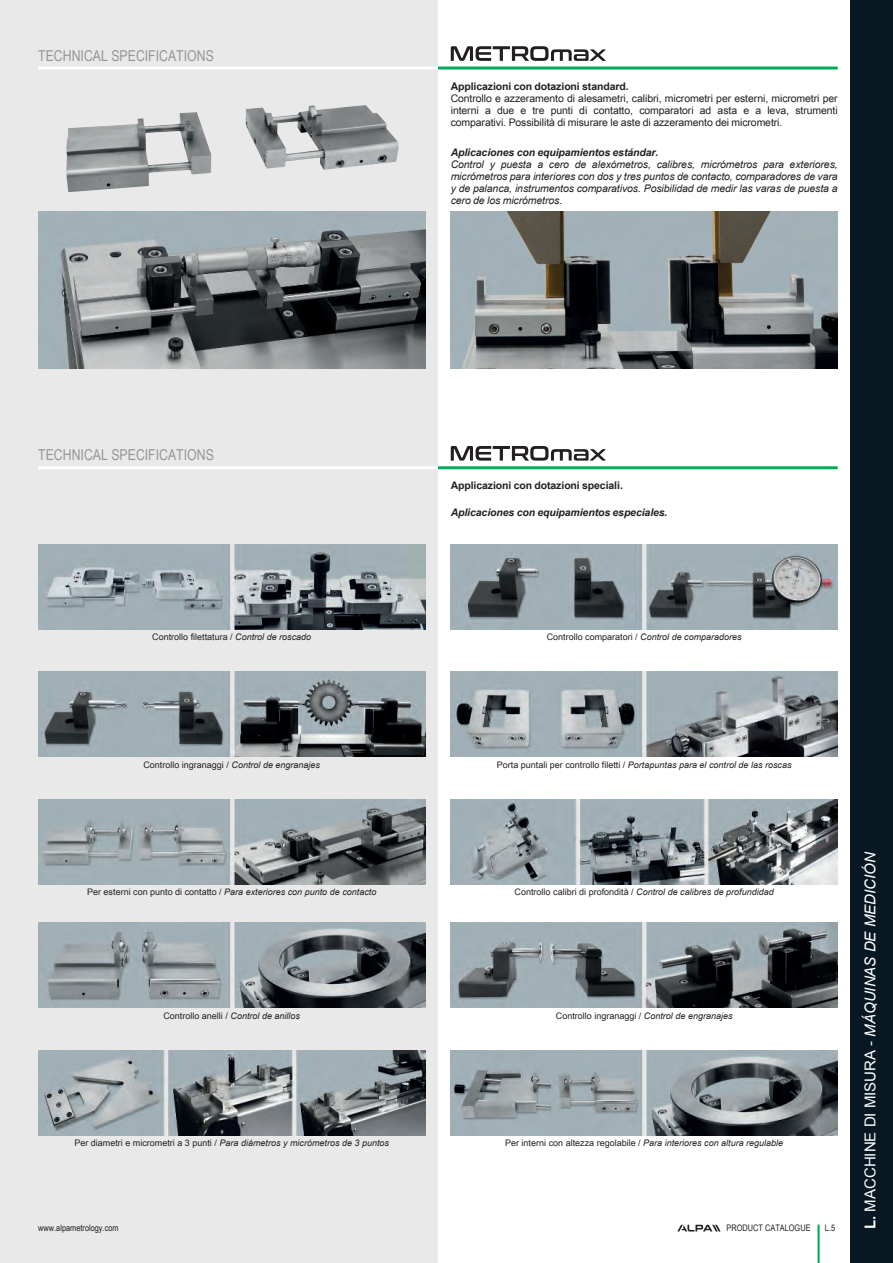
<style>
.page{position:relative;width:893px;height:1263px;background:#fff}
.page>*{position:absolute;margin:0;border:0;box-sizing:border-box;transform-origin:0 0}
.t1{font:15px "Arial Link Narrow";color:#939598}
.t2{font:italic 15px "Arial Link";color:#fff}
.t3{font:italic 10.5px/12px "Arial Link";letter-spacing:-.01em;color:#231f20;text-align:justify}
.t4{font:10.5px/12px "Arial Link";letter-spacing:-.01em;color:#231f20;text-align:justify}
.t5{font:italic 700 10.5px "Arial Link";letter-spacing:-.01em;color:#231f20}
.t6{font:700 10.5px "Arial Link";letter-spacing:-.01em;color:#231f20}
.t7{font:italic 9px "Arial Link";color:#231f20}
.t8{font:9px "Arial Link";color:#231f20}
.t9{font:9px "Arial Link Narrow";color:#231f20}
.s1{font-style:italic}
.s2{font-style:normal}
.s3{font-weight:700;font-style:normal}
</style>
<div class="page">
<div style="left:0;top:0;width:438px;height:1263px;background:#e9e9e9"></div>
<div style="left:850px;top:0;width:43px;height:1263px;background:#071822"></div>
<hr style="left:817px;top:1224px;width:3px;height:39px;background:#00ab5b">
<svg style="left:677px;top:1225px;width:43px;height:6px"></svg>
<hr style="left:438px;top:67px;width:400px;height:3px;background:#00ab5b">
<svg style="left:451px;top:46px;width:155px;height:15px"></svg>
<hr style="left:38px;top:67px;width:400px;height:3px;background:#fff">
<img style="left:66px;top:105px;width:333px;height:87px">
<img style="left:38px;top:212px;width:387px;height:157px">
<img style="left:451px;top:212px;width:387px;height:157px">
<hr style="left:438px;top:466px;width:400px;height:3px;background:#00ab5b">
<svg style="left:451px;top:446px;width:155px;height:15px"></svg>
<hr style="left:38px;top:466px;width:400px;height:3px;background:#fff">
<img style="left:38px;top:544px;width:387px;height:85px">
<img style="left:451px;top:544px;width:387px;height:85px">
<img style="left:451px;top:672px;width:387px;height:85px">
<img style="left:38px;top:672px;width:387px;height:85px">
<img style="left:38px;top:799px;width:387px;height:85px">
<img style="left:451px;top:799px;width:387px;height:85px">
<img style="left:451px;top:923px;width:387px;height:85px">
<img style="left:38px;top:923px;width:387px;height:85px">
<img style="left:38px;top:1050px;width:387px;height:85px">
<img style="left:451px;top:1050px;width:387px;height:85px">
<h1 class="t1" style="left:38px;top:47px;width:177px">TECHNICAL SPECIFICATIONS</h1>
<p class="t6" style="left:451px;top:80px;width:179px">Applicazioni con dotazioni standard.</p>
<p class="t4" style="left:451px;top:92px;width:389px">Controllo e azzeramento di alesametri, calibri, micrometri per esterni, micrometri per interni a due e tre punti di contatto, comparatori ad asta e a leva, strumenti comparativi. Possibilità di misurare le aste di azzeramento dei micrometri.</p>
<p class="t5" style="left:451px;top:147px;width:209px">Aplicaciones con equipamientos estándar.</p>
<p class="t3" style="left:451px;top:158px;width:389px">Control y puesta a cero de alexómetros, calibres, micrómetros para exteriores, micrómetros para interiores con dos y tres puntos de contacto, comparadores de vara y de palanca, instrumentos comparativos. Posibilidad de medir las varas de puesta a cero de los micrómetros.</p>
<h1 class="t1" style="left:38px;top:446px;width:177px">TECHNICAL SPECIFICATIONS</h1>
<p class="t6" style="left:451px;top:480px;width:174px">Applicazioni con dotazioni speciali.</p>
<p class="t5" style="left:451px;top:506px;width:218px">Aplicaciones con equipamientos especiales.</p>
<p class="t8" style="left:152px;top:632px;width:161px">Controllo filettatura / <span class="s1">Control de roscado</span></p>
<p class="t8" style="left:547px;top:632px;width:197px">Controllo comparatori / <span class="s1">Control de comparadores</span></p>
<p class="t8" style="left:143px;top:760px;width:178px">Controllo ingranaggi / <span class="s1">Control de engranajes</span></p>
<p class="t7" style="left:497px;top:760px;width:296px"><span class="s2">Porta puntali per controllo filetti /</span> Portapuntas para el control de las roscas</p>
<p class="t7" style="left:87px;top:887px;width:291px"><span class="s2">Per esterni con punto di contatto /</span> Para exteriores con punto de contacto</p>
<p class="t7" style="left:515px;top:887px;width:261px"><span class="s2">Controllo calibri di profondità /</span> Control de calibres de profundidad</p>
<p class="t8" style="left:163px;top:1010px;width:138px">Controllo anelli / <span class="s1">Control de anillos</span></p>
<p class="t8" style="left:556px;top:1010px;width:178px">Controllo ingranaggi / <span class="s1">Control de engranajes</span></p>
<p class="t7" style="left:74px;top:1138px;width:316px"><span class="s2">Per diametri e micrometri a 3 punti /</span> Para diámetros y micrómetros de 3 puntos</p>
<p class="t7" style="left:505px;top:1138px;width:280px"><span class="s2">Per interni con altezza regolabile /</span> Para interiores con altura regulable</p>
<p class="t9" style="left:726px;top:1223px;width:86px">PRODUCT CATALOGUE</p>
<p class="t9" style="left:38px;top:1223px;width:82px">www.alpametrology.com</p>
<p class="t9" style="left:825px;top:1223px;width:12px">L.5</p>
<h1 class="t2" style="left:862px;top:1229px;width:379px;rotate:-90deg"><span class="s3">L.</span> <span class="s2">MACCHINE DI MISURA -</span> MÁQUINAS DE MEDICIÓN</h1>
</div>
